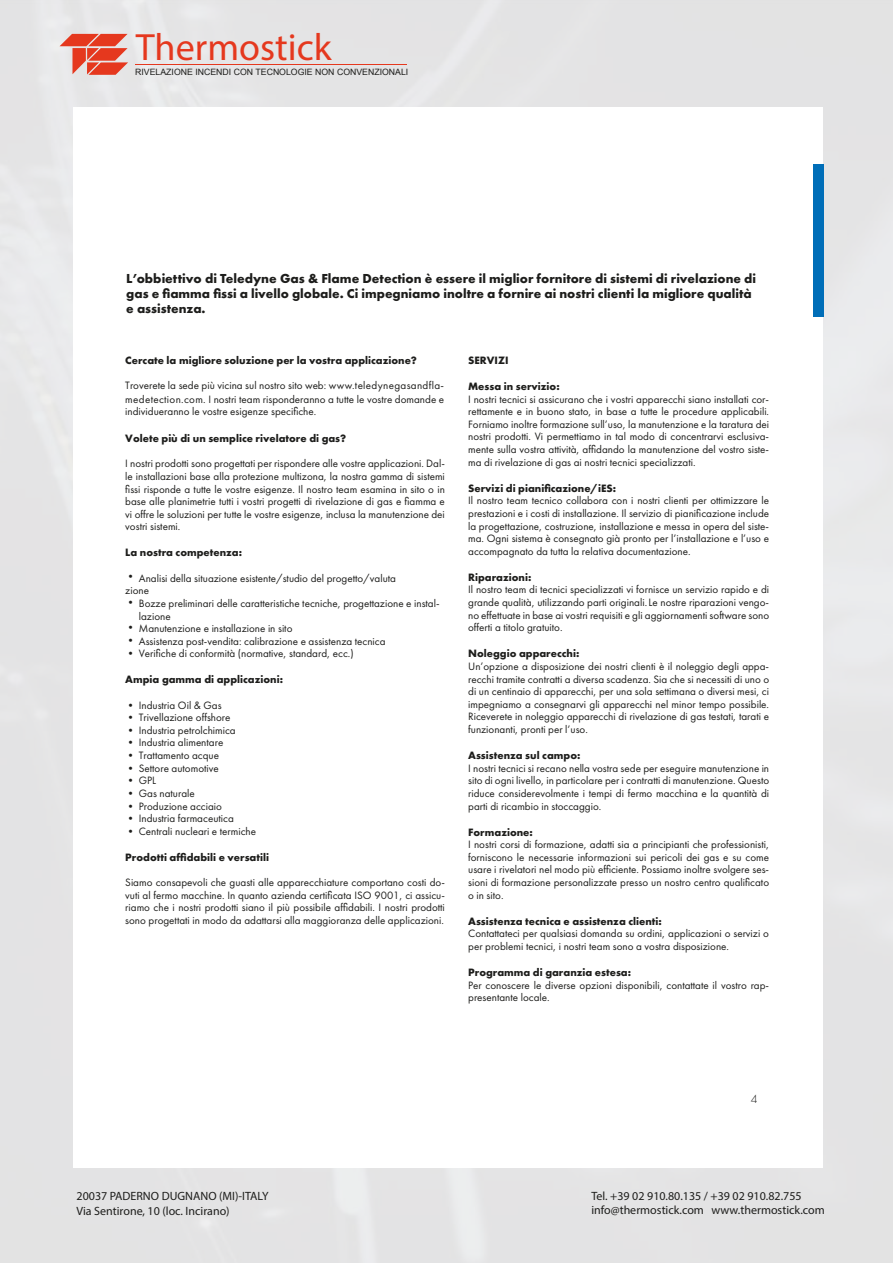
<style>
.page{position:relative;width:893px;height:1263px;background:#fff}
.page>*{position:absolute;margin:0;border:0;box-sizing:border-box;transform-origin:0 0}
.t1{font:38.1px "Myriad Pro";color:#e5381e}
.t2{font:700 13.35px/14.7px "Futura PT";color:#1d1d1b}
.t3{font:300 12.3px "Futura PT";color:#1d1d1b}
.t4{font:12px/14.4px "Myriad Pro";color:#1d1d1b}
.t5{font:11.1px/12.6px "Futura PT";color:#1d1d1b;text-align:justify}
.t6{font:700 11.1px "Futura PT";color:#1d1d1b}
.t7{font:8.7px "Arial";color:#1d1d1b}
.s1{font-size:13.5px}
</style>
<div class="page">
<img style="left:0;top:0;width:893px;height:1263px">
<div style="left:73px;top:107px;width:749px;height:1060px;background:#fff"></div>
<hr style="left:135px;top:64px;width:272px;height:1px;background:#e5381e">
<svg style="left:60px;top:34px;width:68px;height:41px;background:#e57a6a"></svg>
<div style="left:813px;top:164px;width:11px;height:152px;background:#006eb8"></div>
<h1 class="t1" style="left:136px;top:23px;width:197px">Thermostick</h1>
<p class="t7" style="left:135px;top:66px;width:275px">RIVELAZIONE INCENDI CON TECNOLOGIE NON CONVENZIONALI</p>
<p class="t2" style="left:126px;top:271px;width:631px"><span class="s1">L’obbiettivo di Teledyne Gas &amp; Flame Detection</span> è essere il miglior fornitore di sistemi di rivelazione di gas e fiamma fissi a livello globale. Ci impegniamo inoltre a fornire ai nostri clienti la migliore qualità e assistenza.</p>
<p class="t6" style="left:125px;top:353px;width:293px">Cercate la migliore soluzione per la vostra applicazione?</p>
<p class="t5" style="left:125px;top:379px;width:320px">Troverete la sede più vicina sul nostro sito web: www.teledynegasandfla&shy;medetection.com. I nostri team risponderanno a tutte le vostre domande e individueranno le vostre esigenze specifiche.</p>
<p class="t6" style="left:125px;top:431px;width:222px">Volete più di un semplice rivelatore di gas?</p>
<p class="t5" style="left:125px;top:457px;width:321px">I nostri prodotti sono progettati per rispondere alle vostre applicazioni. Dal&shy;le installazioni base alla protezione multizona, la nostra gamma di sistemi fissi risponde a tutte le vostre esigenze. Il nostro team esamina in sito o in base alle planimetrie tutti i vostri progetti di rivelazione di gas e fiamma e vi offre le soluzioni per tutte le vostre esigenze, inclusa la manutenzione dei vostri sistemi.</p>
<p class="t6" style="left:125px;top:545px;width:118px">La nostra competenza:</p>
<p class="t5" style="left:125px;top:572px;width:272px">• Analisi della situazione esistente/studio del progetto/valuta zione</p>
<p class="t5" style="left:139px;top:597px;width:302px;text-indent:-14px">• Bozze preliminari delle caratteristiche tecniche, progettazione e instal&shy;lazione</p>
<p class="t5" style="left:125px;top:622px;width:169px">• Manutenzione e installazione in sito</p>
<p class="t5" style="left:125px;top:635px;width:262px">• Assistenza post-vendita: calibrazione e assistenza tecnica</p>
<p class="t5" style="left:125px;top:647px;width:230px">• Verifiche di conformità (normative, standard, ecc.)</p>
<p class="t6" style="left:125px;top:672px;width:159px">Ampia gamma di applicazioni:</p>
<p class="t5" style="left:125px;top:698px;width:98px">• Industria Oil &amp; Gas</p>
<p class="t5" style="left:125px;top:711px;width:107px">• Trivellazione offshore</p>
<p class="t5" style="left:125px;top:724px;width:112px">• Industria petrolchimica</p>
<p class="t5" style="left:125px;top:736px;width:100px">• Industria alimentare</p>
<p class="t5" style="left:125px;top:749px;width:95px">• Trattamento acque</p>
<p class="t5" style="left:125px;top:762px;width:95px">• Settore automotive</p>
<p class="t5" style="left:125px;top:774px;width:32px">• GPL</p>
<p class="t5" style="left:125px;top:787px;width:71px">• Gas naturale</p>
<p class="t5" style="left:125px;top:799px;width:98px">• Produzione acciaio</p>
<p class="t5" style="left:125px;top:812px;width:110px">• Industria farmaceutica</p>
<p class="t5" style="left:125px;top:825px;width:132px">• Centrali nucleari e termiche</p>
<p class="t6" style="left:125px;top:850px;width:145px">Prodotti affidabili e versatili</p>
<p class="t5" style="left:125px;top:876px;width:321px">Siamo consapevoli che guasti alle apparecchiature comportano costi do&shy;vuti al fermo macchine. In quanto azienda certificata ISO 9001, ci assicu&shy;riamo che i nostri prodotti siano il più possibile affidabili. I nostri prodotti sono progettati in modo da adattarsi alla maggioranza delle applicazioni.</p>
<p class="t6" style="left:468px;top:353px;width:42px">SERVIZI</p>
<p class="t6" style="left:468px;top:379px;width:93px">Messa in servizio:</p>
<p class="t5" style="left:468px;top:393px;width:302px">I nostri tecnici si assicurano che i vostri apparecchi siano installati cor&shy;rettamente e in buono stato, in base a tutte le procedure applicabili.<br>Forniamo inoltre formazione sull’uso, la manutenzione e la taratura dei nostri prodotti. Vi permettiamo in tal modo di concentrarvi esclusiva&shy;mente sulla vostra attività, affidando la manutenzione del vostro siste&shy;ma di rivelazione di gas ai nostri tecnici specializzati.</p>
<p class="t6" style="left:468px;top:481px;width:149px">Servizi di pianificazione/iES:</p>
<p class="t5" style="left:468px;top:494px;width:302px">Il nostro team tecnico collabora con i nostri clienti per ottimizzare le prestazioni e i costi di installazione. Il servizio di pianificazione include la progettazione, costruzione, installazione e messa in opera del siste&shy;ma. Ogni sistema è consegnato già pronto per l’installazione e l’uso e accompagnato da tutta la relativa documentazione.</p>
<p class="t6" style="left:468px;top:570px;width:65px">Riparazioni:</p>
<p class="t5" style="left:468px;top:583px;width:302px">Il nostro team di tecnici specializzati vi fornisce un servizio rapido e di grande qualità, utilizzando parti originali.Le nostre riparazioni vengo&shy;no effettuate in base ai vostri requisiti e gli aggiornamenti software sono offerti a titolo gratuito.</p>
<p class="t6" style="left:468px;top:646px;width:113px">Noleggio apparecchi:</p>
<p class="t5" style="left:468px;top:660px;width:302px">Un’opzione a disposizione dei nostri clienti è il noleggio degli appa&shy;recchi tramite contratti a diversa scadenza. Sia che si necessiti di uno o di un centinaio di apparecchi, per una sola settimana o diversi mesi, ci impegniamo a consegnarvi gli apparecchi nel minor tempo possibile.<br>Riceverete in noleggio apparecchi di rivelazione di gas testati, tarati e funzionanti, pronti per l’uso.</p>
<p class="t6" style="left:468px;top:748px;width:114px">Assistenza sul campo:</p>
<p class="t5" style="left:468px;top:762px;width:302px">I nostri tecnici si recano nella vostra sede per eseguire manutenzione in sito di ogni livello, in particolare per i contratti di manutenzione. Questo riduce considerevolmente i tempi di fermo macchina e la quantità di parti di ricambio in stoccaggio.</p>
<p class="t6" style="left:468px;top:825px;width:66px">Formazione:</p>
<p class="t5" style="left:468px;top:838px;width:302px">I nostri corsi di formazione, adatti sia a principianti che professionisti, forniscono le necessarie informazioni sui pericoli dei gas e su come usare i rivelatori nel modo più efficiente. Possiamo inoltre svolgere ses&shy;sioni di formazione personalizzate presso un nostro centro qualificato o in sito.</p>
<p class="t6" style="left:468px;top:914px;width:195px">Assistenza tecnica e assistenza clienti:</p>
<p class="t5" style="left:468px;top:927px;width:302px">Contattateci per qualsiasi domanda su ordini, applicazioni o servizi o per problemi tecnici, i nostri team sono a vostra disposizione.</p>
<p class="t6" style="left:468px;top:965px;width:164px">Programma di garanzia estesa:</p>
<p class="t5" style="left:468px;top:978px;width:302px">Per conoscere le diverse opzioni disponibili, contattate il vostro rap&shy;presentante locale.</p>
<p class="t3" style="left:751px;top:1091px;width:8px">4</p>
<p class="t4" style="left:77px;top:1189px;width:194px">20037 PADERNO DUGNANO (MI)-ITALY<br>Via Sentirone, 10 (loc. Incirano)</p>
<p class="t4" style="left:591px;top:1188px;width:235px">Tel. +39 02 910.80.135 / +39 02 910.82.755 info@thermostick.com www.thermostick.com</p>
</div>
